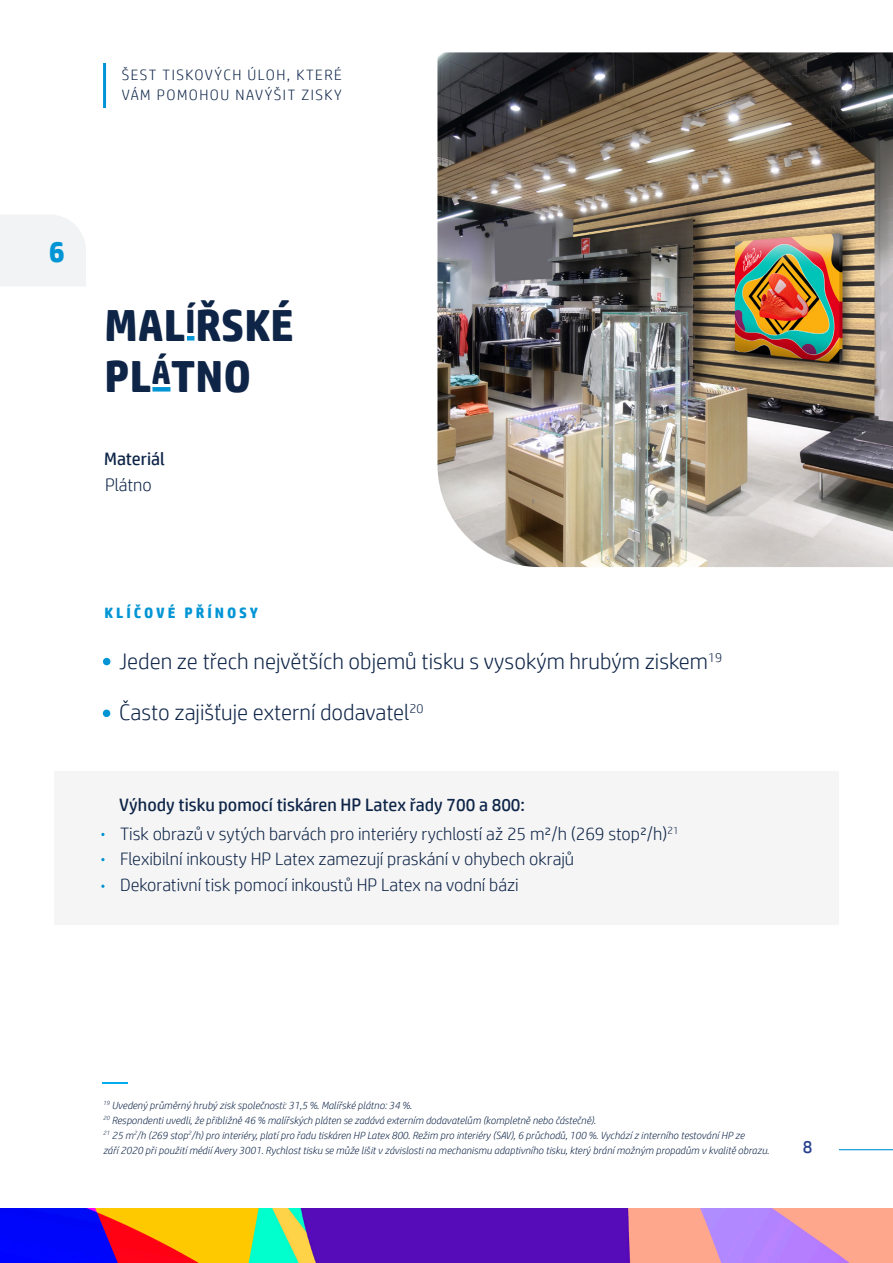
<style>
.page{position:relative;width:893px;height:1263px;background:#fff}
.page>*{position:absolute;margin:0;border:0;box-sizing:border-box;transform-origin:0 0}
.t1{font:700 45px/51px "HP Simplified";color:#0e2548}
.t2{font:700 30px "HP Simplified";color:#0195d5}
.t3{font:300 22.5px "HP Simplified";color:#0e2548}
.t4{font:300 18px "HP Simplified";color:#0e2548}
.t5{font:18px "HP Simplified";color:#0e2548}
.t6{font:18px "HP Simplified";color:#253f8e}
.t7{font:300 15px/19.5px "HP Simplified";letter-spacing:.1em;color:#0e2548}
.t8{font:700 15px "HP Simplified";letter-spacing:.2em;color:#0195d5}
.t9{font:italic 300 10.5px/15px "HP Simplified";color:#0e2548}
</style>
<div class="page">
<hr style="left:103px;top:63px;width:3px;height:45px;background:#0195d5">
<div style="left:54px;top:771px;width:785px;height:153px;background:#f5f5f5"></div>
<img style="left:0;top:1209px;width:893px;height:54px">
<hr style="left:839px;top:1149px;width:54px;height:1px;background:#0195d5">
<div style="left:0;top:215px;width:86px;height:71px;background:#f2f3f4"></div>
<div style="left:152px;top:387px;width:18px;height:5px;background:#0195d5"></div>
<svg style="left:187px;top:336px;width:7px;height:5px"></svg>
<img style="left:437px;top:52px;width:456px;height:515px">
<div style="left:103px;top:710px;width:7px;height:7px;background:#0195d5;border-radius:50%"></div>
<div style="left:103px;top:658px;width:7px;height:7px;background:#0195d5;border-radius:50%"></div>
<svg style="left:101px;top:833px;width:4px;height:3px"></svg>
<svg style="left:101px;top:858px;width:4px;height:3px"></svg>
<svg style="left:101px;top:885px;width:4px;height:3px"></svg>
<hr style="left:103px;top:1082px;width:25px;height:2px;background:#00aeef">
<p class="t7" style="left:122px;top:65px;width:222px">ŠEST TISKOVÝCH ÚLOH, KTERÉ<br>VÁM POMOHOU NAVÝŠIT ZISKY</p>
<p class="t2" style="left:49px;top:234px;width:18px">6</p>
<p class="t1" style="left:105px;top:299px;width:191px">MAL<sup>Í</sup>ŘSKÉ<br>PL<sup>Á</sup>TNO</p>
<p class="t5" style="left:104px;top:447px;width:62px">Materiál</p>
<p class="t4" style="left:105px;top:472px;width:48px">Plátno</p>
<p class="t8" style="left:105px;top:604px;width:155px">KLÍČOVÉ PŘÍNOSY</p>
<p class="t3" style="left:119px;top:646px;width:604px">Jeden ze třech největších objemů tisku s vysokým hrubým ziskem<sup>19</sup></p>
<p class="t3" style="left:119px;top:697px;width:306px">Často zajišťuje externí dodavatel<sup>20</sup></p>
<p class="t5" style="left:119px;top:793px;width:407px">Výhody tisku pomocí tiskáren HP Latex řady 700 a 800:</p>
<p class="t4" style="left:120px;top:822px;width:560px">Tisk obrazů v sytých barvách pro interiéry rychlostí až 25 m²/h (269 stop²/h)<sup>21</sup></p>
<p class="t4" style="left:120px;top:847px;width:456px">Flexibilní inkousty HP Latex zamezují praskání v ohybech okrajů</p>
<p class="t4" style="left:120px;top:873px;width:400px">Dekorativní tisk pomocí inkoustů HP Latex na vodní bázi</p>
<p class="t9" style="left:103px;top:1097px;width:310px"><sup>19</sup> Uvedený průměrný hrubý zisk společnosti: 31,5 %. Malířské plátno: 34 %.</p>
<p class="t9" style="left:103px;top:1112px;width:494px"><sup>20</sup> Respondenti uvedli, že přibližně 46 % malířských pláten se zadává externím dodavatelům (kompletně nebo částečně).</p>
<p class="t9" style="left:103px;top:1127px;width:668px"><sup>21</sup> 25 m<sup>2</sup>/h (269 stop<sup>2</sup>/h) pro interiéry, platí pro řadu tiskáren HP Latex 800. Režim pro interiéry (SAV), 6 průchodů, 100 %. Vychází z interního testování HP ze<br>září 2020 při použití médií Avery 3001. Rychlost tisku se může lišit v závislosti na mechanismu adaptivního tisku, který brání možným propadům v kvalitě obrazu.</p>
<p class="t6" style="left:803px;top:1135px;width:11px">8</p>
</div>
